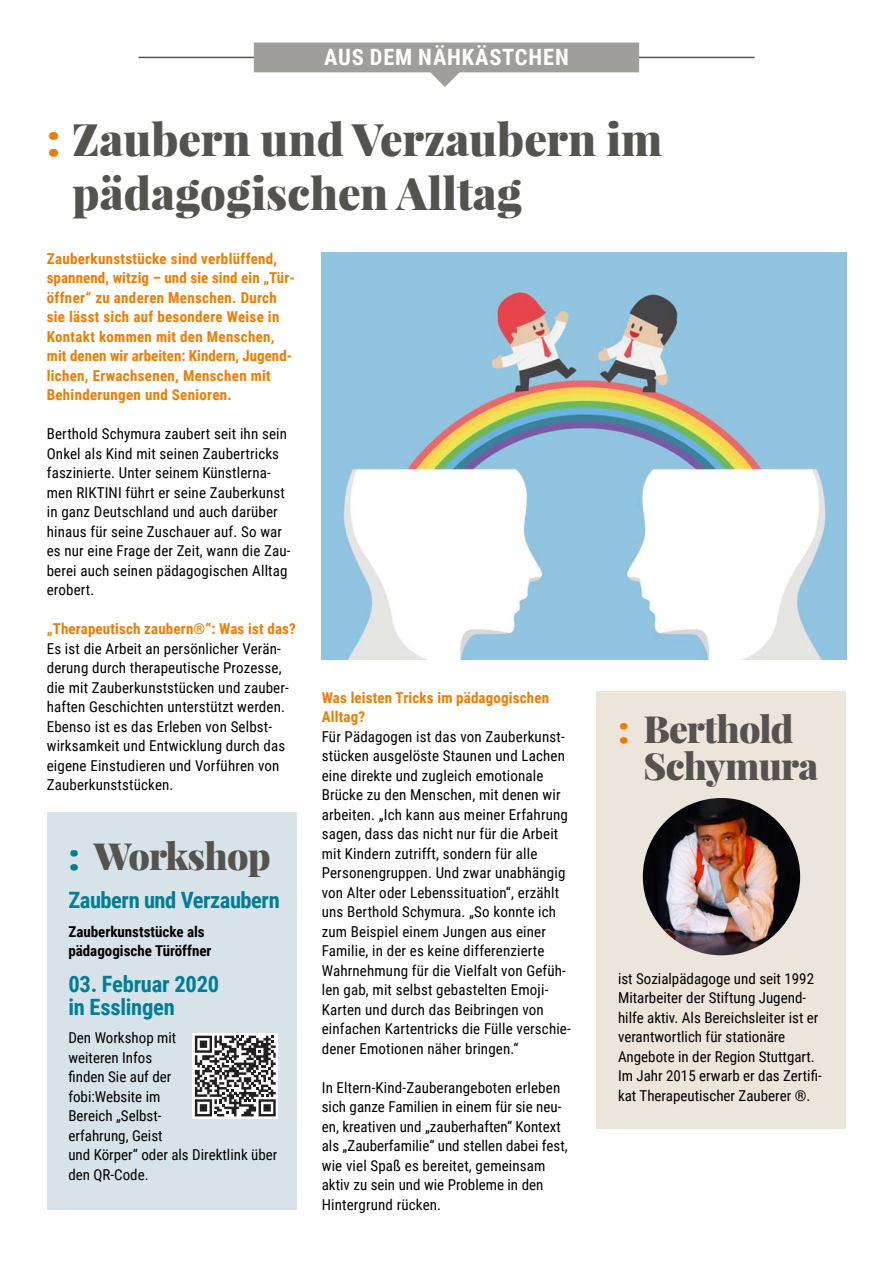
<style>
.page{position:relative;width:893px;height:1263px;background:#fff}
.page>*{position:absolute;margin:0;border:0;box-sizing:border-box;transform-origin:0 0}
.t1{font:900 45px/54px "Playfair Display";color:#55534f}
.t2{font:900 37.5px/37.5px "Playfair Display";letter-spacing:-.02em;color:#55534f}
.t3{font:700 22.5px/22.5px "Roboto Condensed";letter-spacing:-.015em;color:#007e95}
.t4{font:700 22.5px "Roboto Condensed";letter-spacing:.035em;color:#fff}
.t5{font:15px/19.5px "Roboto Condensed";letter-spacing:.01em;color:#000}
.t6{font:700 15px/19.5px "Roboto Condensed";letter-spacing:.02em;color:#ef7c00}
.t7{font:700 15px/19.5px "Roboto Condensed";color:#000}
.s1{color:#ef7c00}
.s2{color:#007e95}
</style>
<div class="page">
<div style="left:597px;top:691px;width:249px;height:438px;background:#ece5dc"></div>
<img style="left:643px;top:798px;width:157px;height:157px;border-radius:50%">
<img style="left:322px;top:253px;width:524px;height:407px">
<hr style="left:139px;top:57px;width:615px;height:1px;background:#55534f">
<svg style="left:254px;top:43px;width:385px;height:44px"></svg>
<div style="left:47px;top:812px;width:250px;height:398px;background:#d8e3e9"></div>
<svg style="left:193px;top:1033px;width:85px;height:85px"></svg>
<svg style="left:195px;top:1036px;width:81px;height:80px;background:#888687"></svg>
<h3 class="t4" style="left:324px;top:44px;width:246px">AUS DEM NÄHKÄSTCHEN</h3>
<h1 class="t1" style="left:72px;top:110px;width:592px;text-indent:-26px"><span class="s1">:</span> Zaubern und Verzaubern im pädagogischen Alltag</h1>
<p class="t6" style="left:47px;top:249px;width:250px">Zauberkunststücke sind verblüffend, spannend, witzig – und sie sind ein „Tür&shy;öffner“ zu anderen Menschen. Durch sie lässt sich auf besondere Weise in Kontakt kommen mit den Menschen, mit denen wir arbeiten: Kindern, Jugend&shy;lichen, Erwachsenen, Menschen mit Behinderungen und Senioren.</p>
<p class="t5" style="left:47px;top:424px;width:245px">Berthold Schymura zaubert seit ihn sein Onkel als Kind mit seinen Zaubertricks faszinierte. Unter seinem Künstlerna&shy;men RIKTINI führt er seine Zauberkunst in ganz Deutschland und auch darüber hinaus für seine Zuschauer auf. So war es nur eine Frage der Zeit, wann die Zau&shy;berei auch seinen pädagogischen Alltag erobert.</p>
<p class="t6" style="left:47px;top:619px;width:251px">„Therapeutisch zaubern®“: Was ist das?</p>
<p class="t5" style="left:47px;top:639px;width:244px">Es ist die Arbeit an persönlicher Verän&shy;derung durch therapeutische Prozesse, die mit Zauberkunststücken und zauber&shy;haften Geschichten unterstützt werden.<br>Ebenso ist es das Erleben von Selbst&shy;wirksamkeit und Entwicklung durch das eigene Einstudieren und Vorführen von Zauberkunststücken.</p>
<h2 class="t2" style="left:68px;top:835px;width:204px"><span class="s2">:</span> Workshop</h2>
<h3 class="t3" style="left:68px;top:889px;width:213px">Zaubern und Verzaubern</h3>
<p class="t7" style="left:68px;top:922px;width:145px">Zauberkunststücke als pädagogische Türöffner</p>
<h3 class="t3" style="left:68px;top:973px;width:152px">03. Februar 2020 in Esslingen</h3>
<p class="t5" style="left:68px;top:1028px;width:211px">Den Workshop mit<br>weiteren Infos<br>finden Sie auf der<br>fobi:Website im<br>Bereich „Selbst-<br>erfahrung, Geist<br>und Körper“ oder als Direktlink über den QR-Code.</p>
<p class="t6" style="left:322px;top:688px;width:229px">Was leisten Tricks im pädagogischen<br>Alltag?</p>
<p class="t5" style="left:322px;top:727px;width:251px">Für Pädagogen ist das von Zauberkunst&shy;stücken ausgelöste Staunen und Lachen eine direkte und zugleich emotionale Brücke zu den Menschen, mit denen wir arbeiten. „Ich kann aus meiner Erfahrung sagen, dass das nicht nur für die Arbeit mit Kindern zutrifft, sondern für alle Personengruppen. Und zwar unabhängig von Alter oder Lebenssituation“, erzählt uns Berthold Schymura. „So konnte ich zum Beispiel einem Jungen aus einer Familie, in der es keine differenzierte Wahrnehmung für die Vielfalt von Gefüh&shy;len gab, mit selbst gebastelten Emoji-Karten und durch das Beibringen von einfachen Kartentricks die Fülle verschie&shy;dener Emotionen näher bringen.“</p>
<p class="t5" style="left:322px;top:1078px;width:247px">In Eltern-Kind-Zauberangeboten erleben sich ganze Familien in einem für sie neu&shy;en, kreativen und „zauberhaften“ Kontext als „Zauberfamilie“ und stellen dabei fest, wie viel Spaß es bereitet, gemeinsam aktiv zu sein und wie Probleme in den Hintergrund rücken.</p>
<h2 class="t2" style="left:643px;top:708px;width:176px;text-indent:-26px"><span class="s1">:</span> Berthold<br>Schymura</h2>
<p class="t5" style="left:618px;top:969px;width:205px">ist Sozialpädagoge und seit 1992<br>Mitarbeiter der Stiftung Jugend&shy;hilfe aktiv. Als Bereichsleiter ist er verantwortlich für stationäre Angebote in der Region Stuttgart.<br>Im Jahr 2015 erwarb er das Zertifi&shy;kat Therapeutischer Zauberer ®.</p>
</div>
